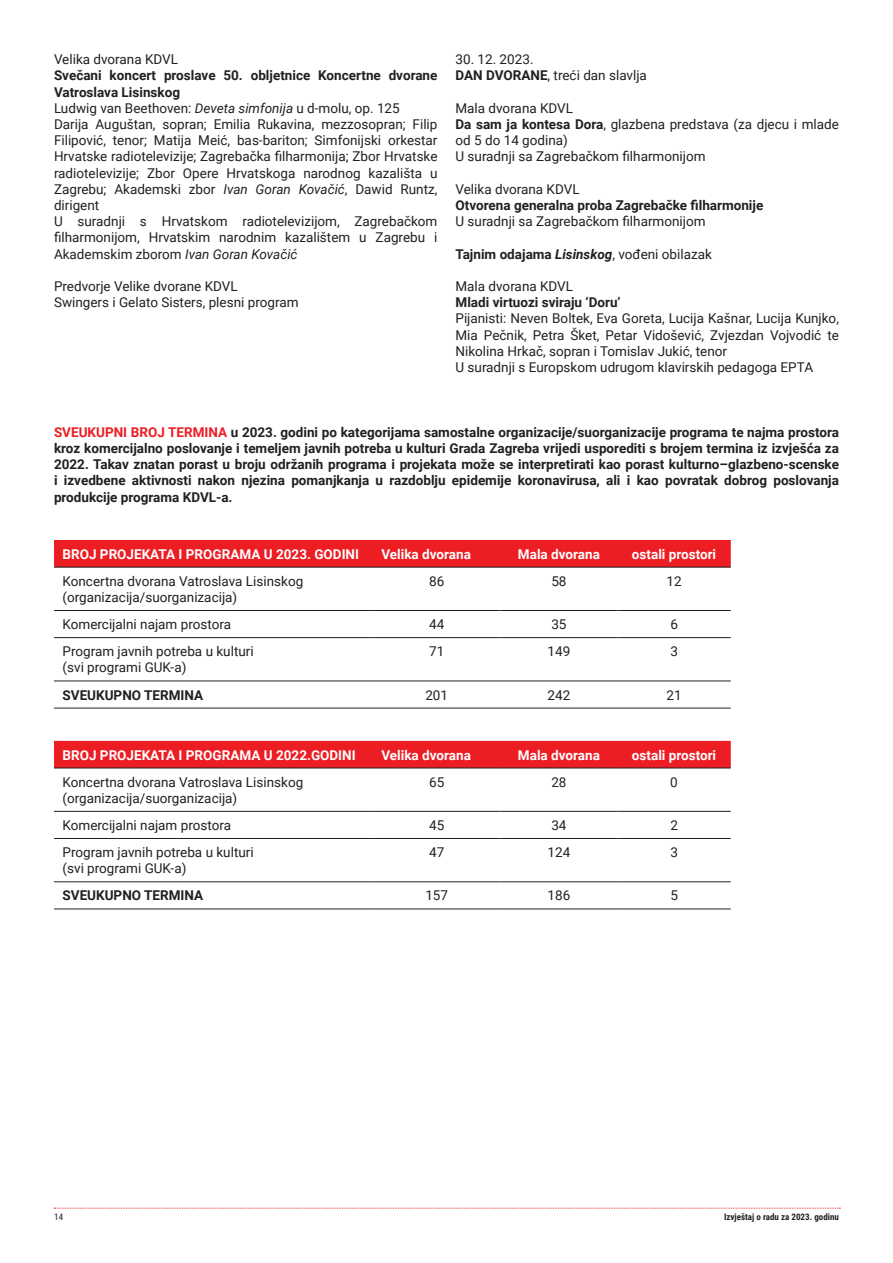
<style>
.page{position:relative;width:893px;height:1263px;background:#fff}
.page>*{position:absolute;margin:0;border:0;box-sizing:border-box;transform-origin:0 0}
.t1{font:13.5px/16.2px "Roboto";color:#231f20}
.t2{font:700 13.5px/16.2px "Roboto";color:#231f20;text-align:justify}
.t3{font:700 13.5px "Roboto";color:#fff}
.t4{font:700 9px "Roboto Condensed";color:#231f20}
.t5{font:9px "Roboto Condensed";color:#231f20}
.s1{font-weight:700}
.s2{font-style:italic}
.s3{font-weight:700;font-style:italic}
.s4{color:#ed1d24}
</style>
<div class="page">
<svg style="left:54px;top:1208px;width:786px;height:1px"></svg>
<div style="left:54px;top:540px;width:677px;height:27px;background:#ed1d24"></div>
<hr style="left:54px;top:567px;width:319px;height:1px;background:#231f20">
<hr style="left:373px;top:567px;width:127px;height:1px;background:#231f20">
<hr style="left:500px;top:567px;width:117px;height:1px;background:#231f20">
<hr style="left:617px;top:567px;width:114px;height:1px;background:#231f20">
<hr style="left:54px;top:610px;width:319px;height:1px;background:#231f20">
<hr style="left:373px;top:610px;width:127px;height:1px;background:#231f20">
<hr style="left:500px;top:610px;width:117px;height:1px;background:#231f20">
<hr style="left:617px;top:610px;width:114px;height:1px;background:#231f20">
<hr style="left:54px;top:637px;width:319px;height:1px;background:#231f20">
<hr style="left:373px;top:637px;width:127px;height:1px;background:#231f20">
<hr style="left:500px;top:637px;width:117px;height:1px;background:#231f20">
<hr style="left:617px;top:637px;width:114px;height:1px;background:#231f20">
<hr style="left:54px;top:680px;width:319px;height:1px;background:#231f20">
<hr style="left:373px;top:680px;width:127px;height:1px;background:#231f20">
<hr style="left:500px;top:680px;width:117px;height:1px;background:#231f20">
<hr style="left:617px;top:680px;width:114px;height:1px;background:#231f20">
<hr style="left:54px;top:708px;width:319px;height:1px;background:#231f20">
<hr style="left:373px;top:708px;width:127px;height:1px;background:#231f20">
<hr style="left:500px;top:708px;width:117px;height:1px;background:#231f20">
<hr style="left:617px;top:708px;width:114px;height:1px;background:#231f20">
<div style="left:54px;top:741px;width:677px;height:27px;background:#ed1d24"></div>
<hr style="left:54px;top:768px;width:319px;height:1px;background:#231f20">
<hr style="left:373px;top:768px;width:127px;height:1px;background:#231f20">
<hr style="left:500px;top:768px;width:117px;height:1px;background:#231f20">
<hr style="left:617px;top:768px;width:114px;height:1px;background:#231f20">
<hr style="left:54px;top:811px;width:319px;height:1px;background:#231f20">
<hr style="left:373px;top:811px;width:127px;height:1px;background:#231f20">
<hr style="left:500px;top:811px;width:117px;height:1px;background:#231f20">
<hr style="left:617px;top:811px;width:114px;height:1px;background:#231f20">
<hr style="left:54px;top:838px;width:319px;height:1px;background:#231f20">
<hr style="left:373px;top:838px;width:127px;height:1px;background:#231f20">
<hr style="left:500px;top:838px;width:117px;height:1px;background:#231f20">
<hr style="left:617px;top:838px;width:114px;height:1px;background:#231f20">
<hr style="left:54px;top:881px;width:319px;height:1px;background:#231f20">
<hr style="left:373px;top:881px;width:127px;height:1px;background:#231f20">
<hr style="left:500px;top:881px;width:117px;height:1px;background:#231f20">
<hr style="left:617px;top:881px;width:114px;height:1px;background:#231f20">
<hr style="left:54px;top:908px;width:319px;height:1px;background:#231f20">
<hr style="left:373px;top:908px;width:127px;height:1px;background:#231f20">
<hr style="left:500px;top:908px;width:117px;height:1px;background:#231f20">
<hr style="left:617px;top:908px;width:114px;height:1px;background:#231f20">
<p class="t1" style="left:54px;top:51px;width:126px">Velika dvorana KDVL</p>
<p class="t1" style="left:54px;top:67px;width:385px"><span class="s1">Svečani koncert proslave 50. obljetnice Koncertne dvorane Vatroslava Lisinskog<br></span>Ludwig van Beethoven: <span class="s2">Deveta simfonija</span> u d-molu, op. 125<br>Darija Auguštan, sopran; Emilia Rukavina, mezzosopran; Filip Filipović, tenor; Matija Meić, bas-bariton; Simfonijski orkestar Hrvatske radiotelevizije; Zagrebačka filharmonija; Zbor Hrvatske radiotelevizije; Zbor Opere Hrvatskoga narodnog kazališta u Zagrebu; Akademski zbor <span class="s2">Ivan Goran Kovačić</span>, Dawid Runtz, dirigent<br>U suradnji s Hrvatskom radiotelevizijom, Zagrebačkom filharmonijom, Hrvatskim narodnim kazalištem u Zagrebu i Akademskim zborom <span class="s2">Ivan Goran Kovačić</span></p>
<p class="t1" style="left:54px;top:278px;width:246px">Predvorje Velike dvorane KDVL<br>Swingers i Gelato Sisters, plesni program</p>
<p class="t1" style="left:455px;top:51px;width:193px">30. 12. 2023.<br><span class="s1">DAN DVORANE</span>, treći dan slavlja</p>
<p class="t1" style="left:455px;top:99px;width:385px">Mala dvorana KDVL<br><span class="s1">Da sam ja kontesa Dora</span>, glazbena predstava (za djecu i mlade od 5 do 14 godina)<br>U suradnji sa Zagrebačkom filharmonijom</p>
<p class="t1" style="left:455px;top:180px;width:126px">Velika dvorana KDVL</p>
<p class="t2" style="left:455px;top:197px;width:309px">Otvorena generalna proba Zagrebačke filharmonije</p>
<p class="t1" style="left:455px;top:213px;width:252px">U suradnji sa Zagrebačkom filharmonijom</p>
<p class="t1" style="left:455px;top:245px;width:258px"><span class="s1">Tajnim odajama</span> <span class="s3">Lisinskog</span>, vođeni obilazak</p>
<p class="t1" style="left:455px;top:278px;width:119px">Mala dvorana KDVL</p>
<p class="t2" style="left:455px;top:294px;width:167px">Mladi virtuozi sviraju ‘Doru’</p>
<p class="t1" style="left:455px;top:310px;width:385px">Pijanisti: Neven Boltek, Eva Goreta, Lucija Kašnar, Lucija Kunjko, Mia Pečnik, Petra Šket, Petar Vidošević, Zvjezdan Vojvodić te Nikolina Hrkač, sopran i Tomislav Jukić, tenor<br>U suradnji s Europskom udrugom klavirskih pedagoga EPTA</p>
<p class="t2" style="left:54px;top:423px;width:786px"><span class="s4">SVEUKUPNI BROJ TERMINA</span> u 2023. godini po kategorijama samostalne organizacije/suorganizacije programa te najma prostora kroz komercijalno poslovanje i temeljem javnih potreba u kulturi Grada Zagreba vrijedi usporediti s brojem termina iz izvješća za 2022. Takav znatan porast u broju održanih programa i projekata može se interpretirati kao porast kulturno–glazbeno-scenske i izvedbene aktivnosti nakon njezina pomanjkanja u razdoblju epidemije koronavirusa, ali i kao povratak dobrog poslovanja produkcije programa KDVL-a.</p>
<p class="t3" style="left:63px;top:544px;width:298px">BROJ PROJEKATA I PROGRAMA U 2023. GODINI</p>
<p class="t3" style="left:381px;top:544px;width:91px">Velika dvorana</p>
<p class="t3" style="left:518px;top:544px;width:83px">Mala dvorana</p>
<p class="t3" style="left:632px;top:544px;width:86px">ostali prostori</p>
<p class="t1" style="left:63px;top:572px;width:242px">Koncertna dvorana Vatroslava Lisinskog (organizacija/suorganizacija)</p>
<p class="t1" style="left:429px;top:572px;width:17px">86</p>
<p class="t1" style="left:551px;top:572px;width:17px">58</p>
<p class="t1" style="left:666px;top:572px;width:17px">12</p>
<p class="t1" style="left:63px;top:616px;width:170px">Komercijalni najam prostora</p>
<p class="t1" style="left:429px;top:616px;width:17px">44</p>
<p class="t1" style="left:551px;top:616px;width:17px">35</p>
<p class="t1" style="left:670px;top:616px;width:9px">6</p>
<p class="t1" style="left:63px;top:643px;width:193px">Program javnih potreba u kulturi (svi programi GUK-a)</p>
<p class="t1" style="left:429px;top:643px;width:17px">71</p>
<p class="t1" style="left:548px;top:643px;width:24px">149</p>
<p class="t1" style="left:670px;top:643px;width:9px">3</p>
<p class="t2" style="left:63px;top:686px;width:142px">SVEUKUPNO TERMINA</p>
<p class="t1" style="left:425px;top:686px;width:24px">201</p>
<p class="t1" style="left:548px;top:686px;width:24px">242</p>
<p class="t1" style="left:666px;top:686px;width:17px">21</p>
<p class="t3" style="left:63px;top:745px;width:295px">BROJ PROJEKATA I PROGRAMA U 2022.GODINI</p>
<p class="t3" style="left:381px;top:745px;width:91px">Velika dvorana</p>
<p class="t3" style="left:518px;top:745px;width:83px">Mala dvorana</p>
<p class="t3" style="left:632px;top:745px;width:86px">ostali prostori</p>
<p class="t1" style="left:63px;top:773px;width:242px">Koncertna dvorana Vatroslava Lisinskog (organizacija/suorganizacija)</p>
<p class="t1" style="left:429px;top:773px;width:17px">65</p>
<p class="t1" style="left:551px;top:773px;width:17px">28</p>
<p class="t1" style="left:670px;top:773px;width:9px">0</p>
<p class="t1" style="left:63px;top:816px;width:170px">Komercijalni najam prostora</p>
<p class="t1" style="left:429px;top:816px;width:17px">45</p>
<p class="t1" style="left:551px;top:816px;width:17px">34</p>
<p class="t1" style="left:670px;top:816px;width:9px">2</p>
<p class="t1" style="left:63px;top:844px;width:193px">Program javnih potreba u kulturi (svi programi GUK-a)</p>
<p class="t1" style="left:429px;top:844px;width:17px">47</p>
<p class="t1" style="left:548px;top:844px;width:24px">124</p>
<p class="t1" style="left:670px;top:844px;width:9px">3</p>
<p class="t2" style="left:63px;top:887px;width:142px">SVEUKUPNO TERMINA</p>
<p class="t1" style="left:425px;top:887px;width:24px">157</p>
<p class="t1" style="left:548px;top:887px;width:24px">186</p>
<p class="t1" style="left:670px;top:887px;width:9px">5</p>
<p class="t5" style="left:54px;top:1211px;width:11px">14</p>
<p class="t4" style="left:724px;top:1211px;width:116px">Izvještaj o radu za 2023. godinu</p>
</div>
